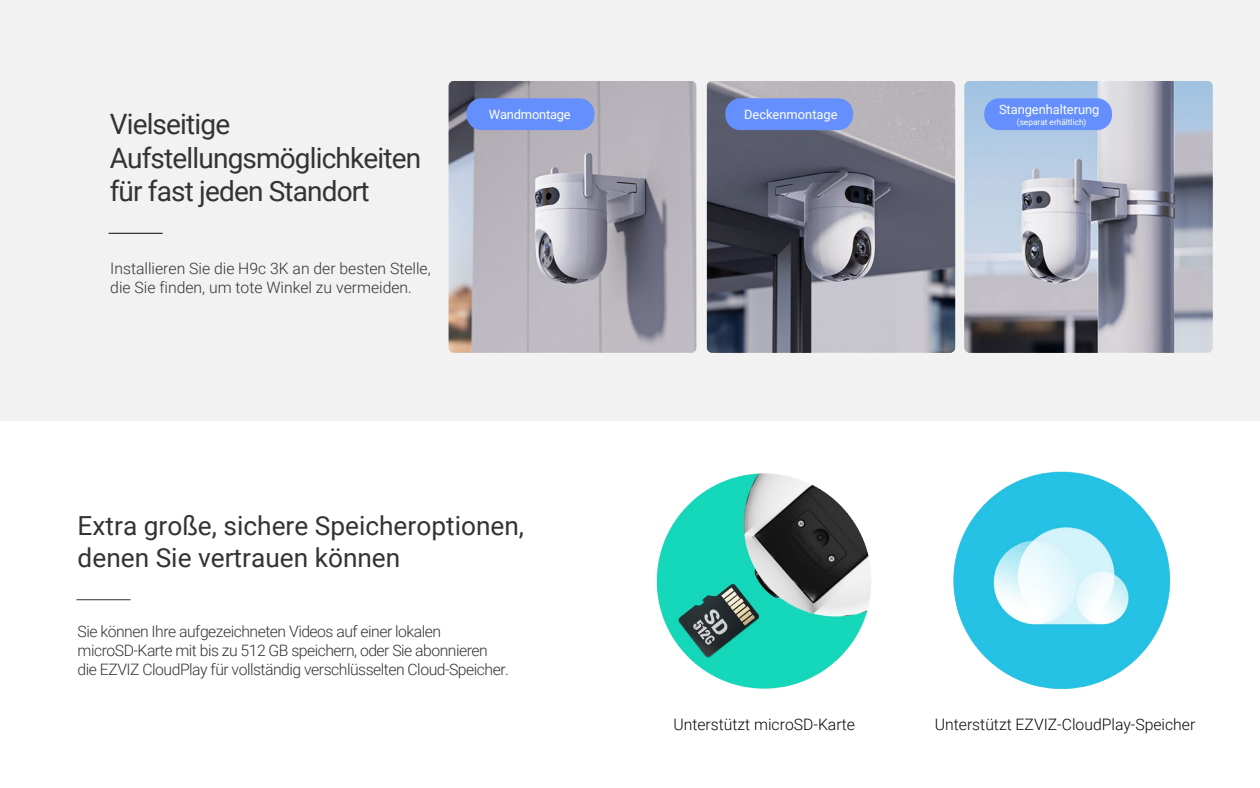
<style>
.page{position:relative;width:1260px;height:788px;background:#fff}
.page>*{position:absolute;margin:0;border:0;box-sizing:border-box;transform-origin:0 0}
.t1{font:28px/33.6px "Roboto";letter-spacing:-.03em;color:#333}
.t2{font:26.25px/31.5px "Roboto";color:#333}
.t3{font:300 15.75px/18.9px "Roboto";letter-spacing:-.03em;color:#333}
.t4{font:300 15.75px/18.9px "Roboto";color:#333}
.t5{font:300 15.75px "Roboto";color:#070707}
.t6{font:12.95px "Roboto";letter-spacing:-.005em;color:#fff}
.t7{font:8.31px "Roboto";color:#fff}
</style>
<div class="page">
<div style="left:0;top:0;width:1260px;height:420px;background:#f2f2f2"></div>
<hr style="left:76px;top:599px;width:55px;height:1px;background:#333">
<hr style="left:109px;top:233px;width:54px;height:1px;background:#050505">
<img style="left:656px;top:471px;width:515px;height:218px">
<img style="left:448px;top:81px;width:765px;height:272px">
<div style="left:467px;top:98px;width:127px;height:32px;background:#648ffc;border-radius:15px"></div>
<div style="left:725px;top:98px;width:128px;height:32px;background:#648ffc;border-radius:15px"></div>
<div style="left:984px;top:98px;width:128px;height:32px;background:#648ffc;border-radius:15px"></div>
<h1 class="t1" style="left:110px;top:106px;width:313px">Vielseitige<br>Aufstellungsmöglichkeiten für fast jeden Standort</h1>
<p class="t4" style="left:110px;top:258px;width:322px">Installieren Sie die H9c 3K an der besten Stelle, die Sie finden, um tote Winkel zu vermeiden.</p>
<p class="t6" style="left:489px;top:105px;width:83px">Wandmontage</p>
<p class="t6" style="left:744px;top:105px;width:95px">Deckenmontage</p>
<p class="t6" style="left:999px;top:101px;width:102px">Stangenhalterung</p>
<p class="t7" style="left:1017px;top:116px;width:71px">(separat erhältlich)</p>
<h2 class="t2" style="left:78px;top:509px;width:448px">Extra große, sichere Speicheroptionen, denen Sie vertrauen können</h2>
<p class="t3" style="left:78px;top:621px;width:433px">Sie können Ihre aufgezeichneten Videos auf einer lokalen microSD-Karte mit bis zu 512 GB speichern, oder Sie abonnieren die EZVIZ CloudPlay für vollständig verschlüsselten Cloud-Speicher.</p>
<p class="t5" style="left:673px;top:713px;width:183px">Unterstützt microSD-Karte</p>
<p class="t5" style="left:935px;top:713px;width:262px">Unterstützt EZVIZ-CloudPlay-Speicher</p>
</div>
